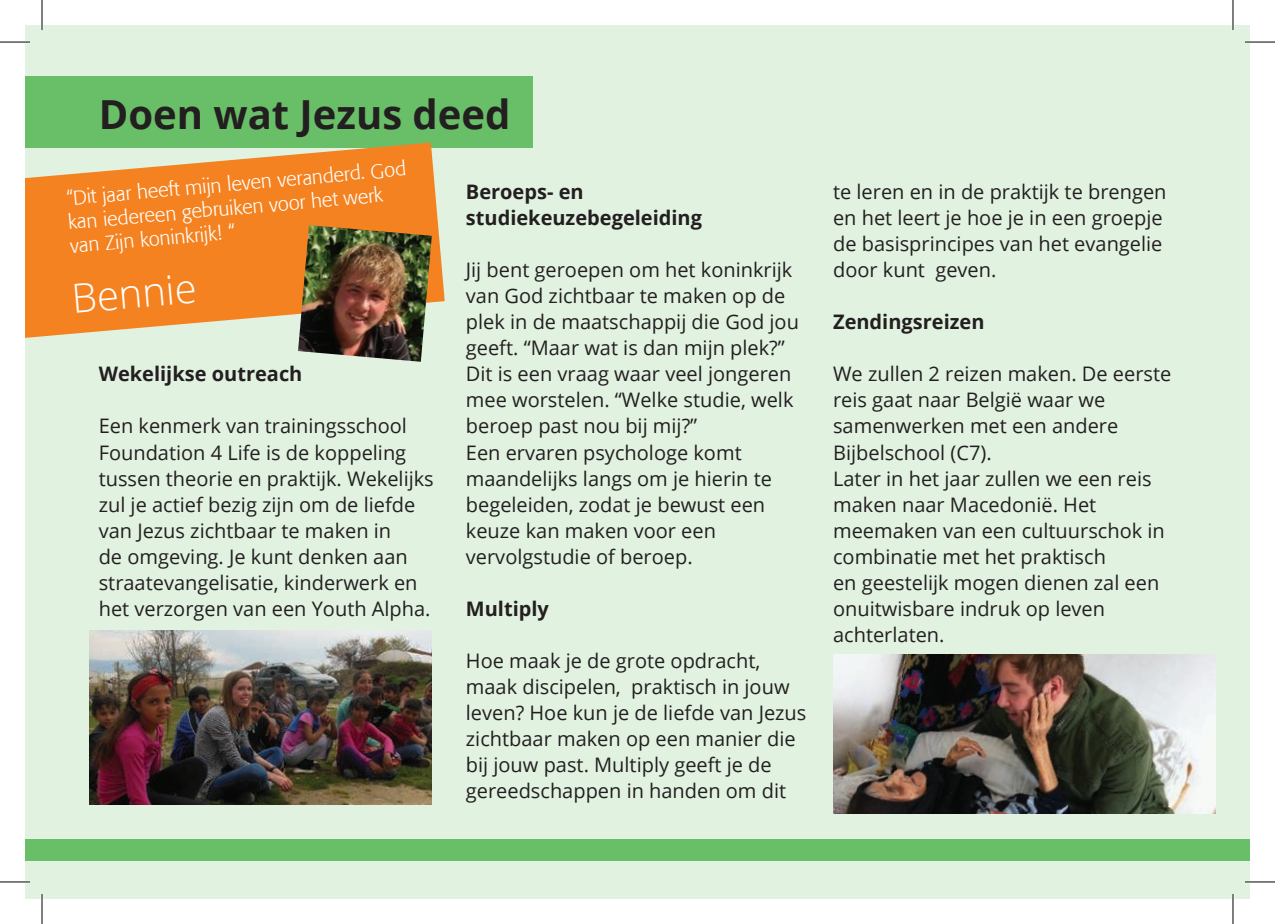
<style>
.page{position:relative;width:1275px;height:924px;background:#fff}
.page>*{position:absolute;margin:0;border:0;box-sizing:border-box;transform-origin:0 0}
.t1{font:700 40px "Open Sans";color:#231f20}
.t2{font:300 40px "Open Sans";color:#fff}
.t3{font:20px/26px "Open Sans";color:#231f20}
.t4{font:300 20px/24px "Formata";color:#fff}
.t5{font:700 20px/26px "Open Sans";color:#231f20}
</style>
<div class="page">
<div style="left:25px;top:25px;width:1225px;height:873px;background:#e1f2e1"></div>
<div style="left:25px;top:76px;width:507px;height:72px;background:#69bf67"></div>
<div style="left:25px;top:839px;width:1225px;height:21px;background:#69bf67"></div>
<img style="left:90px;top:630px;width:342px;height:174px">
<svg style="left:25px;top:142px;width:420px;height:196px;fill:#f58220"></svg>
<img style="left:833px;top:654px;width:382px;height:159px">
<img style="left:298px;top:225px;width:134px;height:136px">
<hr style="left:0;top:41px;width:30px;height:2px;background:#fff">
<hr style="left:1245px;top:41px;width:30px;height:2px;background:#fff">
<hr style="left:0;top:880px;width:30px;height:2px;background:#fff">
<hr style="left:1245px;top:880px;width:30px;height:2px;background:#fff">
<hr style="left:41px;top:0;width:2px;height:30px;background:#fff">
<hr style="left:41px;top:893px;width:2px;height:30px;background:#fff">
<hr style="left:1231px;top:0;width:3px;height:30px;background:#fff">
<hr style="left:1231px;top:893px;width:3px;height:30px;background:#fff">
<hr style="left:0;top:42px;width:30px;height:1px;background:#000">
<hr style="left:1245px;top:42px;width:30px;height:1px;background:#000">
<hr style="left:0;top:881px;width:30px;height:1px;background:#000">
<hr style="left:1245px;top:881px;width:30px;height:1px;background:#000">
<hr style="left:42px;top:0;width:1px;height:30px;background:#000">
<hr style="left:42px;top:893px;width:1px;height:30px;background:#000">
<hr style="left:1232px;top:0;width:1px;height:30px;background:#000">
<hr style="left:1232px;top:893px;width:1px;height:30px;background:#000">
<h1 class="t1" style="left:99px;top:99px;width:413px">Doen wat Jezus deed</h1>
<p class="t4" style="left:65px;top:188px;width:342px;rotate:-5deg">“Dit jaar heeft mijn leven veranderd. God kan iedereen gebruiken voor het werk van Zijn koninkrijk! “</p>
<h1 class="t2" style="left:70px;top:282px;width:127px;rotate:-5deg">Bennie</h1>
<p class="t5" style="left:99px;top:363px;width:205px">Wekelijkse outreach</p>
<p class="t3" style="left:99px;top:415px;width:337px">Een kenmerk van trainingsschool Foundation 4 Life is de koppeling tussen theorie en praktijk. Wekelijks zul je actief bezig zijn om de liefde van Jezus zichtbaar te maken in<br>de omgeving. Je kunt denken aan straatevangelisatie, kinderwerk en het verzorgen van een Youth Alpha.</p>
<p class="t5" style="left:466px;top:181px;width:238px">Beroeps- en studiekeuzebegeleiding</p>
<p class="t3" style="left:466px;top:259px;width:334px">Jij bent geroepen om het koninkrijk van God zichtbaar te maken op de plek in de maatschappij die God jou geeft. “Maar wat is dan mijn plek?”<br>Dit is een vraag waar veel jongeren mee worstelen. “Welke studie, welk beroep past nou bij mij?”<br>Een ervaren psychologe komt maandelijks langs om je hierin te begeleiden, zodat je bewust een keuze kan maken voor een vervolgstudie of beroep.</p>
<p class="t5" style="left:466px;top:597px;width:85px">Multiply</p>
<p class="t3" style="left:466px;top:649px;width:342px">Hoe maak je de grote opdracht, maak discipelen, praktisch in jouw leven? Hoe kun je de liefde van Jezus zichtbaar maken op een manier die bij jouw past. Multiply geeft je de gereedschappen in handen om dit</p>
<p class="t3" style="left:833px;top:181px;width:335px">te leren en in de praktijk te brengen en het leert je hoe je in een groepje de basisprincipes van het evangelie door kunt geven.</p>
<p class="t5" style="left:833px;top:311px;width:153px">Zendingsreizen</p>
<p class="t3" style="left:833px;top:363px;width:340px">We zullen 2 reizen maken. De eerste reis gaat naar België waar we samenwerken met een andere<br>Bijbelschool (C7).<br>Later in het jaar zullen we een reis maken naar Macedonië. Het meemaken van een cultuurschok in combinatie met het praktisch<br>en geestelijk mogen dienen zal een onuitwisbare indruk op leven achterlaten.</p>
</div>
